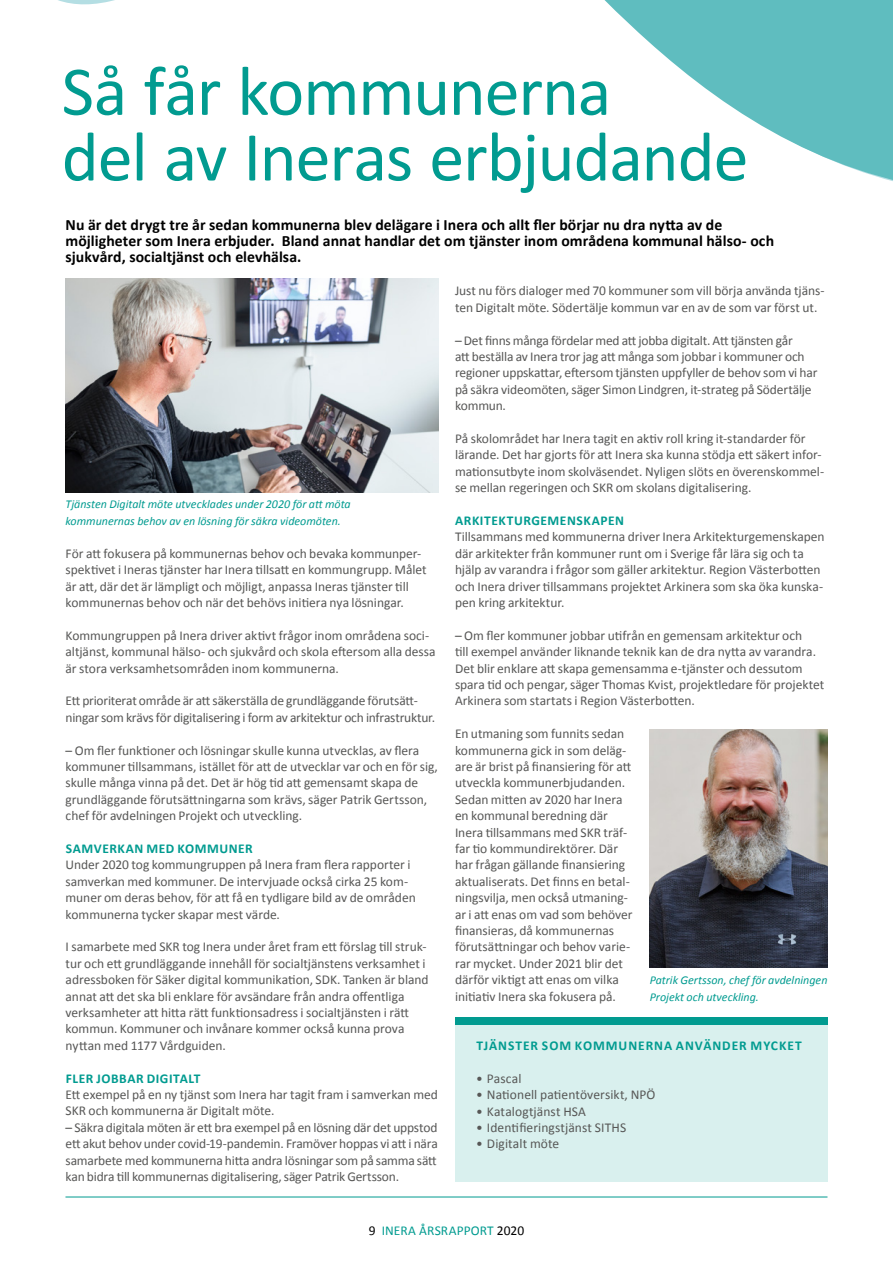
<style>
.page{position:relative;width:893px;height:1263px;background:#fff}
.page>*{position:absolute;margin:0;border:0;box-sizing:border-box;transform-origin:0 0}
.t1{font:70.5px/65.7px "Calibri";letter-spacing:-.02em;color:#019b90}
.t2{font:700 15.75px/16.4px "Calibri";letter-spacing:.005em;color:#000}
.t3{font:13.5px/16.4px "Calibri";letter-spacing:-.005em;color:#575756}
.t4{font:700 13.5px "Calibri";letter-spacing:.04em;color:#019b90}
.t5{font:700 13.5px "Calibri";letter-spacing:.07em;color:#019b90}
.t6{font:13.5px "Calibri";letter-spacing:.01em;color:#019b90}
.t7{font:italic 12px/16.4px "Calibri";color:#019b90}
.s1{color:#000}
</style>
<div class="page">
<hr style="left:65px;top:1196px;width:762px;height:1px;background:#019b90">
<div style="left:455px;top:1017px;width:372px;height:164px;background:#d9f0ee"></div>
<div style="left:455px;top:1017px;width:372px;height:7px;background:#019b90"></div>
<svg style="left:58px;top:0;width:835px;height:181px"></svg>
<img style="left:66px;top:279px;width:372px;height:213px">
<img style="left:650px;top:729px;width:177px;height:239px">
<h1 class="t1" style="left:62px;top:55px;width:688px">Så får kommunerna<br>del av Ineras erbjudande</h1>
<p class="t2" style="left:66px;top:215px;width:710px">Nu är det drygt tre år sedan kommunerna blev delägare i Inera och allt fler börjar nu dra nytta av de möjligheter som Inera erbjuder. Bland annat handlar det om tjänster inom områdena kommunal hälso- och sjukvård, socialtjänst och elevhälsa.</p>
<p class="t7" style="left:66px;top:496px;width:287px">Tjänsten Digitalt möte utvecklades under 2020 för att möta kommunernas behov av en lösning för säkra videomöten.</p>
<p class="t3" style="left:66px;top:544px;width:363px">För att fokusera på kommunernas behov och bevaka kommunper&shy;spektivet i Ineras tjänster har Inera tillsatt en kommungrupp. Målet är att, där det är lämpligt och möjligt, anpassa Ineras tjänster till kommunernas behov och när det behövs initiera nya lösningar.</p>
<p class="t3" style="left:66px;top:626px;width:372px">Kommungruppen på Inera driver aktivt frågor inom områdena soci&shy;altjänst, kommunal hälso- och sjukvård och skola eftersom alla dessa är stora verksamhetsområden inom kommunerna.</p>
<p class="t3" style="left:66px;top:692px;width:371px">Ett prioriterat område är att säkerställa de grundläggande förutsätt&shy;ningar som krävs för digitalisering i form av arkitektur och infrastruktur.</p>
<p class="t3" style="left:66px;top:741px;width:374px">– Om fler funktioner och lösningar skulle kunna utvecklas, av flera kommuner tillsammans, istället för att de utvecklar var och en för sig, skulle många vinna på det. Det är hög tid att gemensamt skapa de grundläggande förutsättningarna som krävs, säger Patrik Gertsson, chef för avdelningen Projekt och utveckling.</p>
<p class="t4" style="left:66px;top:840px;width:188px">SAMVERKAN MED KOMMUNER</p>
<p class="t3" style="left:66px;top:856px;width:352px">Under 2020 tog kommungruppen på Inera fram flera rapporter i samverkan med kommuner. De intervjuade också cirka 25 kom&shy;muner om deras behov, för att få en tydligare bild av de områden kommunerna tycker skapar mest värde.</p>
<p class="t3" style="left:66px;top:938px;width:364px">I samarbete med SKR tog Inera under året fram ett förslag till struk&shy;tur och ett grundläggande innehåll för socialtjänstens verksamhet i adressboken för Säker digital kommunikation, SDK. Tanken är bland annat att det ska bli enklare för avsändare från andra offentliga verksamheter att hitta rätt funktionsadress i socialtjänsten i rätt kommun. Kommuner och invånare kommer också kunna prova nyttan med 1177 Vårdguiden.</p>
<p class="t4" style="left:66px;top:1070px;width:136px">FLER JOBBAR DIGITALT</p>
<p class="t3" style="left:66px;top:1086px;width:374px">Ett exempel på en ny tjänst som Inera har tagit fram i samverkan med<br>SKR och kommunerna är Digitalt möte.</p>
<p class="t3" style="left:66px;top:1118px;width:374px;text-align:justify">– Säkra digitala möten är ett bra exempel på en lösning där det uppstod ett akut behov under covid-19-pandemin. Framöver hoppas vi att i nära samarbete med kommunerna hitta andra lösningar som på samma sätt kan bidra till kommunernas digitalisering, säger Patrik Gertsson.</p>
<p class="t3" style="left:455px;top:282px;width:371px">Just nu förs dialoger med 70 kommuner som vill börja använda tjäns&shy;ten Digitalt möte. Södertälje kommun var en av de som var först ut.</p>
<p class="t3" style="left:455px;top:331px;width:364px">– Det finns många fördelar med att jobba digitalt. Att tjänsten går<br>att beställa av Inera tror jag att många som jobbar i kommuner och regioner uppskattar, eftersom tjänsten uppfyller de behov som vi har på säkra videomöten, säger Simon Lindgren, it-strateg på Södertälje kommun.</p>
<p class="t3" style="left:455px;top:430px;width:371px">På skolområdet har Inera tagit en aktiv roll kring it-standarder för lärande. Det har gjorts för att Inera ska kunna stödja ett säkert infor&shy;mationsutbyte inom skolväsendet. Nyligen slöts en överenskommel&shy;se mellan regeringen och SKR om skolans digitalisering.</p>
<p class="t4" style="left:455px;top:512px;width:170px">ARKITEKTURGEMENSKAPEN</p>
<p class="t3" style="left:455px;top:528px;width:371px">Tillsammans med kommunerna driver Inera Arkitekturgemenskapen där arkitekter från kommuner runt om i Sverige får lära sig och ta hjälp av varandra i frågor som gäller arkitektur. Region Västerbotten och Inera driver tillsammans projektet Arkinera som ska öka kunska&shy;pen kring arkitektur.</p>
<p class="t3" style="left:455px;top:626px;width:371px">– Om fler kommuner jobbar utifrån en gemensam arkitektur och<br>till exempel använder liknande teknik kan de dra nytta av varandra.<br>Det blir enklare att skapa gemensamma e-tjänster och dessutom spara tid och pengar, säger Thomas Kvist, projektledare för projektet Arkinera som startats i Region Västerbotten.</p>
<p class="t3" style="left:455px;top:725px;width:179px">En utmaning som funnits sedan kommunerna gick in som deläg&shy;are är brist på finansiering för att utveckla kommunerbjudanden.<br>Sedan mitten av 2020 har Inera en kommunal beredning där<br>Inera tillsammans med SKR träf&shy;far tio kommundirektörer. Där har frågan gällande finansiering aktualiserats. Det finns en betal&shy;ningsvilja, men också utmaning&shy;ar i att enas om vad som behöver finansieras, då kommunernas förutsättningar och behov varie&shy;rar mycket. Under 2021 blir det därför viktigt att enas om vilka initiativ Inera ska fokusera på.</p>
<p class="t7" style="left:650px;top:971px;width:179px">Patrik Gertsson, chef för avdelningen<br>Projekt och utveckling.</p>
<p class="t5" style="left:477px;top:1037px;width:327px">TJÄNSTER SOM KOMMUNERNA ANVÄNDER MYCKET</p>
<p class="t3" style="left:476px;top:1069px;width:47px">• Pascal</p>
<p class="t3" style="left:476px;top:1086px;width:181px">• Nationell patientöversikt, NPÖ</p>
<p class="t3" style="left:476px;top:1102px;width:111px">• Katalogtjänst HSA</p>
<p class="t3" style="left:476px;top:1118px;width:152px">• Identifieringstjänst SITHS</p>
<p class="t3" style="left:476px;top:1135px;width:85px">• Digitalt möte</p>
<p class="t6" style="left:369px;top:1222px;width:157px"><span class="s1">9</span> INERA ÅRSRAPPORT <span class="s1">2020</span></p>
</div>
